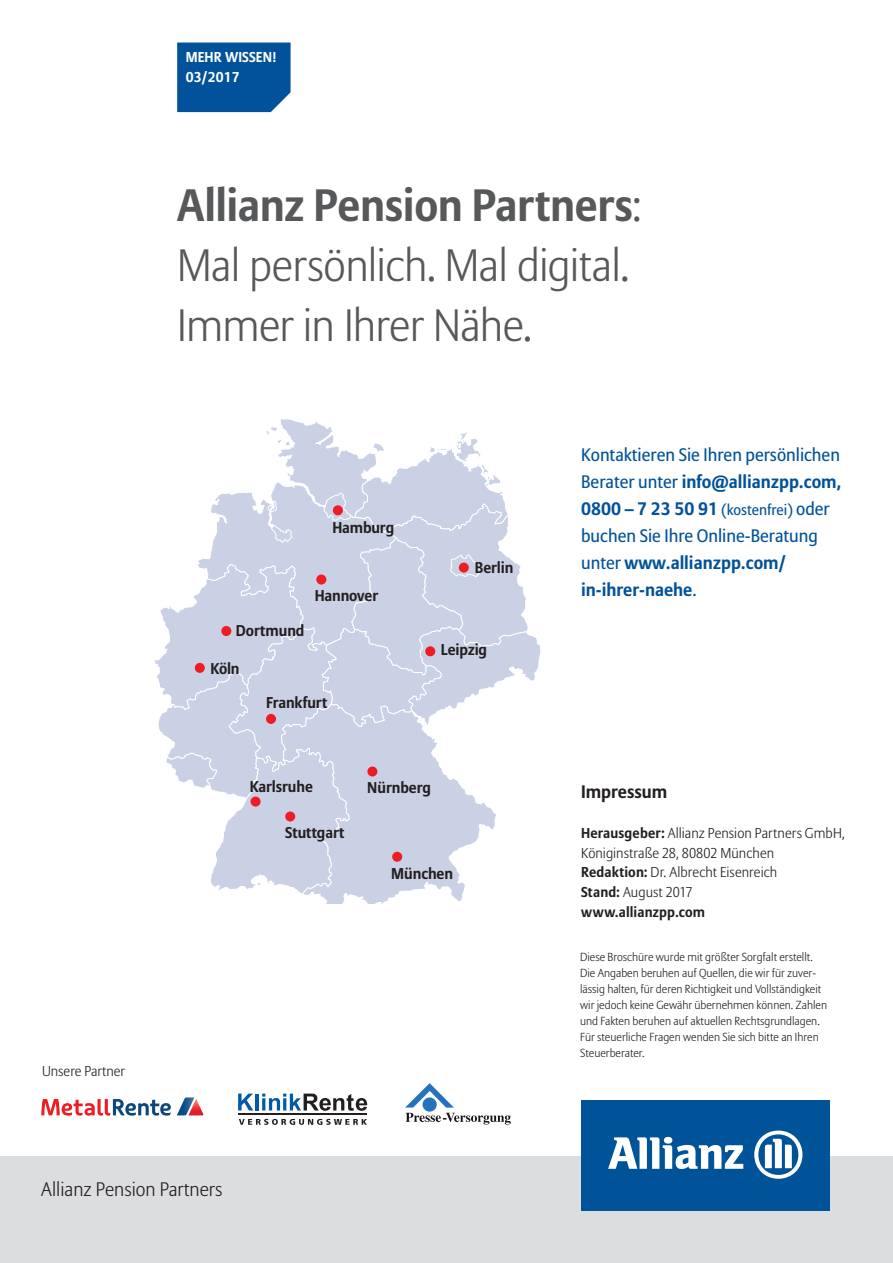
<style>
.page{position:relative;width:893px;height:1263px;background:#fff}
.page>*{position:absolute;margin:0;border:0;box-sizing:border-box;transform-origin:0 0}
.t1{font:300 45px/59.7px "Allianz Sans";letter-spacing:-.015em;color:#57585a}
.t2{font:300 19.5px "Allianz Sans";color:#231f20}
.t3{font:18px/27px "Allianz Sans";color:#01529a}
.t4{font:700 18px "Allianz Sans";color:#231f20}
.t5{font:700 15.6px "Allianz Sans";letter-spacing:-.005em;color:#231f20}
.t6{font:300 14.25px/20px "Allianz Sans";color:#231f20}
.t7{font:700 14.25px/20px "Allianz Sans";letter-spacing:.01em;color:#fff}
.t8{font:300 11.7px/15.9px "Allianz Sans";color:#231f20}
.s1{font-weight:700}
.s2{font-size:15px}
</style>
<div class="page">
<svg style="left:155px;top:419px;width:386px;height:484px"></svg>
<div style="left:316px;top:574px;width:10px;height:10px;background:#ee1d23;border-radius:50%"></div>
<div style="left:459px;top:563px;width:10px;height:10px;background:#ee1d23;border-radius:50%"></div>
<div style="left:195px;top:663px;width:10px;height:10px;background:#ee1d23;border-radius:50%"></div>
<div style="left:221px;top:626px;width:10px;height:10px;background:#ee1d23;border-radius:50%"></div>
<div style="left:333px;top:505px;width:10px;height:10px;background:#ee1d23;border-radius:50%"></div>
<div style="left:266px;top:714px;width:10px;height:10px;background:#ee1d23;border-radius:50%"></div>
<div style="left:285px;top:811px;width:10px;height:10px;background:#ee1d23;border-radius:50%"></div>
<div style="left:367px;top:766px;width:10px;height:10px;background:#ee1d23;border-radius:50%"></div>
<div style="left:392px;top:852px;width:10px;height:10px;background:#ee1d23;border-radius:50%"></div>
<div style="left:251px;top:796px;width:10px;height:10px;background:#ee1d23;border-radius:50%"></div>
<div style="left:425px;top:646px;width:10px;height:10px;background:#ee1d23;border-radius:50%"></div>
<div style="left:0;top:1157px;width:893px;height:106px;background:#dcdddf"></div>
<div style="left:581px;top:1100px;width:248px;height:111px;background:#015399"></div>
<svg style="left:608px;top:1137px;width:135px;height:32px"></svg>
<svg style="left:754px;top:1130px;width:48px;height:49px"></svg>
<div style="left:177px;top:43px;width:114px;height:69px;background:#01529a"></div>
<svg style="left:177px;top:1097px;width:27px;height:18px"></svg>
<svg style="left:41px;top:1099px;width:130px;height:17px"></svg>
<svg style="left:238px;top:1093px;width:15px;height:17px"></svg>
<hr style="left:255px;top:1093px;width:4px;height:17px;background:#015aaa">
<svg style="left:262px;top:1093px;width:105px;height:18px"></svg>
<hr style="left:238px;top:1113px;width:129px;height:1px;background:#231f20">
<svg style="left:239px;top:1119px;width:128px;height:6px"></svg>
<svg style="left:405px;top:1083px;width:106px;height:41px"></svg>
<p class="t7" style="left:186px;top:48px;width:92px">MEHR WISSEN!<br>03/2017</p>
<h1 class="t1" style="left:177px;top:175px;width:466px"><span class="s1">Allianz Pension Partners</span>:<br>Mal persönlich. Mal digital.<br>Immer in Ihrer Nähe.</h1>
<h3 class="t5" style="left:332px;top:518px;width:64px">Hamburg</h3>
<h3 class="t5" style="left:236px;top:621px;width:70px">Dortmund</h3>
<h3 class="t5" style="left:210px;top:658px;width:31px">Köln</h3>
<h3 class="t5" style="left:315px;top:586px;width:65px">Hannover</h3>
<h3 class="t5" style="left:266px;top:693px;width:63px">Frankfurt</h3>
<h3 class="t5" style="left:475px;top:558px;width:40px">Berlin</h3>
<h3 class="t5" style="left:441px;top:640px;width:48px">Leipzig</h3>
<h3 class="t5" style="left:250px;top:776px;width:65px">Karlsruhe</h3>
<h3 class="t5" style="left:285px;top:822px;width:61px">Stuttgart</h3>
<h3 class="t5" style="left:367px;top:777px;width:65px">Nürnberg</h3>
<p class="t6" style="left:42px;top:1061px;width:85px">Unsere Partner</p>
<h2 class="t2" style="left:41px;top:1177px;width:183px">Allianz Pension Partners</h2>
<h3 class="t5" style="left:391px;top:864px;width:63px">München</h3>
<h3 class="t3" style="left:581px;top:442px;width:261px">Kontaktieren Sie Ihren persönlichen<br>Berater unter <span class="s1">info@allianzpp.com,<br>0800 – 7 23 50 91</span> <span class="s2">(kostenfrei)</span> oder buchen Sie Ihre Online-Beratung unter <span class="s1">www.allianzpp.com/ in-ihrer-naehe</span>.</h3>
<h3 class="t4" style="left:581px;top:780px;width:88px">Impressum</h3>
<p class="t6" style="left:581px;top:822px;width:265px"><span class="s1">Herausgeber:</span> Allianz Pension Partners GmbH,<br>Königinstraße 28, 80802 München<br><span class="s1">Redaktion:</span> Dr. Albrecht Eisenreich<br><span class="s1">Stand:</span> August 2017<br><span class="s1">www.allianzpp.com</span></p>
<p class="t8" style="left:580px;top:949px;width:249px">Diese Broschüre wurde mit größter Sorgfalt erstellt.<br>Die Angaben beruhen auf Quellen, die wir für zuver&shy;lässig halten, für deren Richtigkeit und Vollständigkeit wir jedoch keine Gewähr übernehmen können. Zahlen und Fakten beruhen auf aktuellen Rechtsgrundlagen.<br>Für steuerliche Fragen wenden Sie sich bitte an Ihren Steuerberater.</p>
</div>
